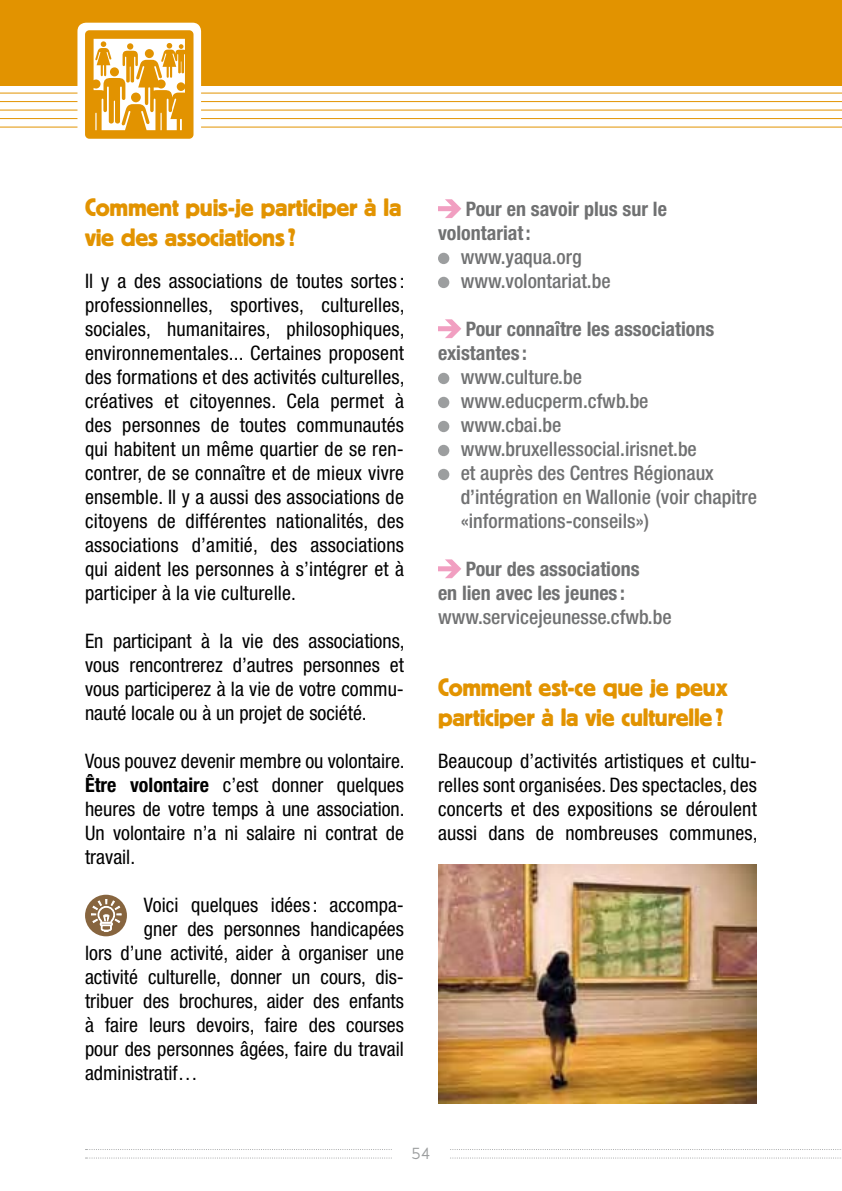
<style>
.page{position:relative;width:842px;height:1191px;background:#fff}
.page>*{position:absolute;margin:0;border:0;box-sizing:border-box;transform-origin:0 0}
.t1{font:25px/30px "Block BE";letter-spacing:-.01em;color:#e29300}
.t2{font:condensed 20px/24px "Helvetica Neue";color:#000;text-align:justify}
.t3{font:500 condensed 20px/24px "Helvetica Neue";color:#707172}
.t4{font:700 condensed 20px/24px "Helvetica Neue";color:#707172}
.t5{font:100 16px "Base Mono Wide";color:#9c9e9f}
.s1{font-weight:700}
</style>
<div class="page">
<svg style="left:86px;top:1149px;width:755px;height:1px"></svg>
<svg style="left:86px;top:1157px;width:755px;height:1px"></svg>
<div style="left:393px;top:1146px;width:56px;height:25px;background:#fff"></div>
<hr style="left:0;top:93px;width:842px;height:1px;background:#e29300">
<hr style="left:0;top:101px;width:842px;height:1px;background:#e29300">
<hr style="left:0;top:110px;width:842px;height:1px;background:#e29300">
<hr style="left:0;top:118px;width:842px;height:1px;background:#e29300">
<hr style="left:0;top:127px;width:842px;height:1px;background:#e29300">
<div style="left:0;top:0;width:842px;height:85px;background:#e29300"></div>
<div style="left:77px;top:23px;width:124px;height:123px;background:#fff;border-radius:9px"></div>
<svg style="left:85px;top:30px;width:108px;height:109px"></svg>
<svg style="left:438px;top:199px;width:23px;height:19px"></svg>
<div style="left:438px;top:253px;width:11px;height:11px;background:#9c9e9f;border-radius:50%"></div>
<div style="left:438px;top:277px;width:11px;height:11px;background:#9c9e9f;border-radius:50%"></div>
<svg style="left:438px;top:319px;width:23px;height:19px"></svg>
<div style="left:438px;top:373px;width:11px;height:11px;background:#9c9e9f;border-radius:50%"></div>
<div style="left:438px;top:397px;width:11px;height:11px;background:#9c9e9f;border-radius:50%"></div>
<div style="left:438px;top:421px;width:11px;height:11px;background:#9c9e9f;border-radius:50%"></div>
<div style="left:438px;top:445px;width:11px;height:11px;background:#9c9e9f;border-radius:50%"></div>
<div style="left:438px;top:469px;width:11px;height:11px;background:#9c9e9f;border-radius:50%"></div>
<svg style="left:438px;top:559px;width:23px;height:19px"></svg>
<div style="left:85px;top:894px;width:42px;height:42px;background:#87653f;border-radius:50%"></div>
<svg style="left:91px;top:899px;width:31px;height:33px"></svg>
<img style="left:438px;top:864px;width:319px;height:239px">
<p class="t1" style="left:85px;top:191px;width:318px">Comment puis-je participer à la vie des associations ?</p>
<p class="t2" style="left:85px;top:269px;width:321px">Il y a des associations de toutes sortes : professionnelles, sportives, culturelles, sociales, humanitaires, philosophiques, environnementales... Certaines proposent des formations et des activités culturelles, créatives et citoyennes. Cela permet à des personnes de toutes communautés qui habitent un même quartier de se ren&shy;contrer, de se connaître et de mieux vivre ensemble. Il y a aussi des associations de citoyens de différentes nationalités, des associations d’amitié, des associations qui aident les personnes à s’intégrer et à participer à la vie culturelle.</p>
<p class="t2" style="left:85px;top:629px;width:321px">En participant à la vie des associations, vous rencontrerez d’autres personnes et vous participerez à la vie de votre commu&shy;nauté locale ou à un projet de société.</p>
<p class="t2" style="left:85px;top:749px;width:321px">Vous pouvez devenir membre ou volontaire.<br><span class="s1">Être volontaire</span> c’est donner quelques heures de votre temps à une association.<br>Un volontaire n’a ni salaire ni contrat de travail.</p>
<p class="t2" style="left:144px;top:893px;width:261px">Voici quelques idées : accompa-</p>
<p class="t2" style="left:144px;top:917px;width:261px">gner des personnes handicapées</p>
<p class="t2" style="left:85px;top:941px;width:320px">lors d’une activité, aider à organiser une</p>
<p class="t2" style="left:85px;top:965px;width:320px">activité culturelle, donner un cours, dis-</p>
<p class="t2" style="left:85px;top:989px;width:320px">tribuer des brochures, aider des enfants</p>
<p class="t2" style="left:85px;top:1013px;width:320px">à faire leurs devoirs, faire des courses</p>
<p class="t2" style="left:85px;top:1037px;width:320px">pour des personnes âgées, faire du travail</p>
<p class="t2" style="left:85px;top:1061px;width:114px">administratif…</p>
<p class="t4" style="left:438px;top:197px;width:230px;text-indent:28px">Pour en savoir plus sur le volontariat :</p>
<p class="t3" style="left:461px;top:245px;width:151px">www.yaqua.org www.volontariat.be</p>
<p class="t4" style="left:438px;top:317px;width:278px;text-indent:28px">Pour connaître les associations existantes :</p>
<p class="t3" style="left:461px;top:365px;width:298px">www.culture.be www.educperm.cfwb.be<br>www.cbai.be www.bruxellessocial.irisnet.be<br>et auprès des Centres Régionaux d’intégration en Wallonie (voir chapitre «informations-conseils»)</p>
<p class="t4" style="left:438px;top:557px;width:203px;text-indent:28px">Pour des associations en lien avec les jeunes :</p>
<p class="t3" style="left:438px;top:605px;width:235px">www.servicejeunesse.cfwb.be</p>
<p class="t1" style="left:438px;top:671px;width:291px">Comment est-ce que je peux participer à la vie culturelle ?</p>
<p class="t2" style="left:438px;top:749px;width:321px">Beaucoup d’activités artistiques et cultu&shy;relles sont organisées. Des spectacles, des concerts et des expositions se déroulent aussi dans de nombreuses communes,</p>
<p class="t5" style="left:411px;top:1142px;width:21px">54</p>
</div>
